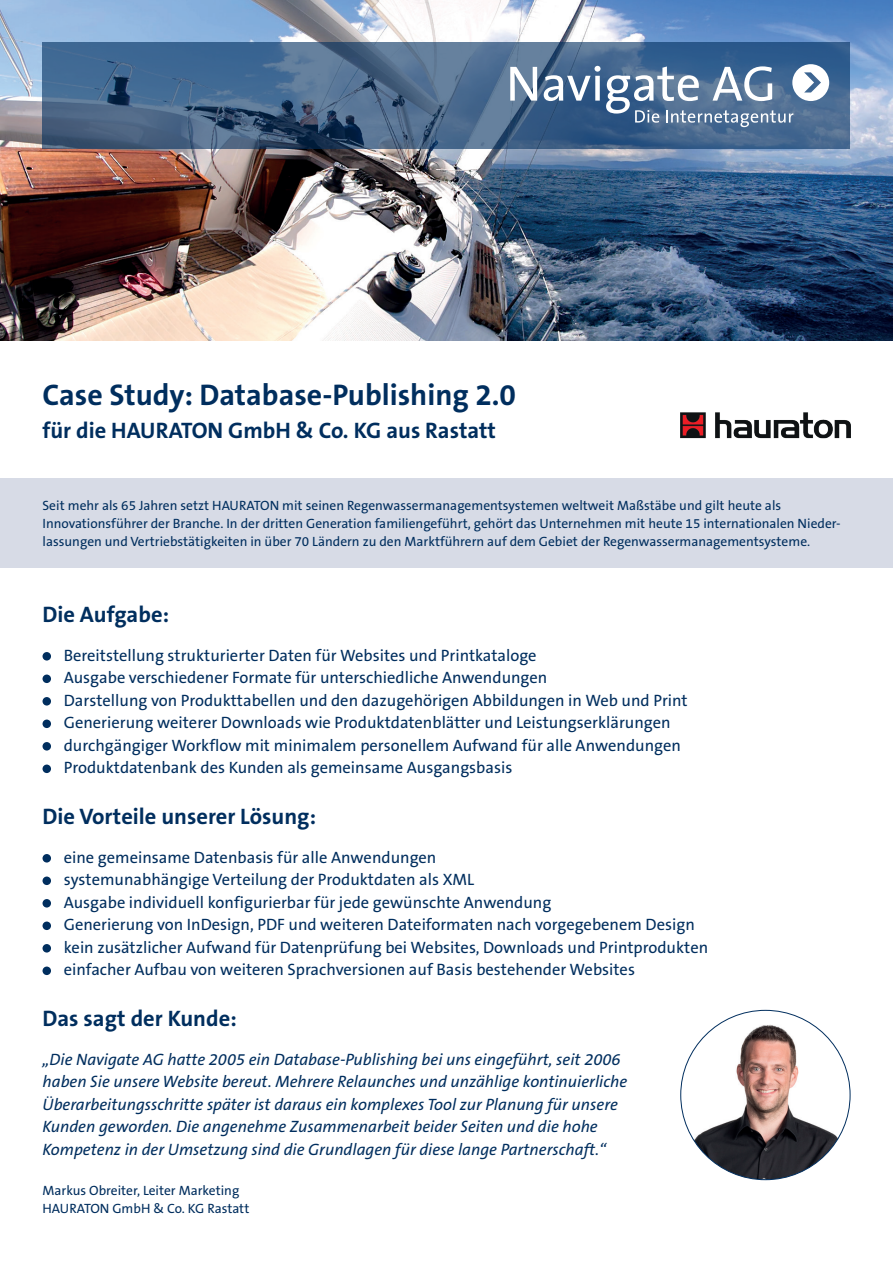
<style>
.page{position:relative;width:893px;height:1263px;background:#fff}
.page>*{position:absolute;margin:0;border:0;box-sizing:border-box;transform-origin:0 0}
.t1{font:700 30px "The Sans B7";color:#002e5e}
.t2{font:700 22.5px "The Sans B7";color:#002e5e}
.Aufzählung{font:16.5px "The Sans B5 Plain";color:#002e5e}
.Zitat{font:italic 16.5px/22.5px "The Sans B5 Plain";color:#002e5e}
.Fließtext{font:13.5px/18px "The Sans B5 Plain";color:#002e5e}
</style>
<div class="page">
<div style="left:0;top:478px;width:893px;height:90px;background:#d7dbe6"></div>
<div style="left:43px;top:652px;width:8px;height:8px;background:#002e5e;border-radius:50%"></div>
<div style="left:43px;top:674px;width:8px;height:9px;background:#002e5e;border-radius:50%"></div>
<div style="left:43px;top:697px;width:8px;height:8px;background:#002e5e;border-radius:50%"></div>
<div style="left:43px;top:719px;width:8px;height:9px;background:#002e5e;border-radius:50%"></div>
<div style="left:43px;top:742px;width:8px;height:8px;background:#002e5e;border-radius:50%"></div>
<div style="left:43px;top:764px;width:8px;height:9px;background:#002e5e;border-radius:50%"></div>
<div style="left:43px;top:854px;width:8px;height:8px;background:#002e5e;border-radius:50%"></div>
<div style="left:43px;top:876px;width:8px;height:9px;background:#002e5e;border-radius:50%"></div>
<div style="left:43px;top:899px;width:8px;height:8px;background:#002e5e;border-radius:50%"></div>
<div style="left:43px;top:921px;width:8px;height:9px;background:#002e5e;border-radius:50%"></div>
<div style="left:43px;top:944px;width:8px;height:8px;background:#002e5e;border-radius:50%"></div>
<div style="left:43px;top:966px;width:8px;height:9px;background:#002e5e;border-radius:50%"></div>
<img style="left:0;top:0;width:893px;height:340px">
<svg style="left:43px;top:43px;width:807px;height:106px;background:#446589"></svg>
<svg style="left:510px;top:67px;width:27px;height:34px"></svg>
<svg style="left:544px;top:66px;width:56px;height:35px"></svg>
<svg style="left:606px;top:64px;width:223px;height:63px"></svg>
<img style="left:680px;top:412px;width:170px;height:27px">
<img style="left:681px;top:1010px;width:169px;height:170px;border-radius:85px">
<h1 class="t1" style="left:43px;top:379px;width:475px">Case Study: Database-Publishing 2.0</h1>
<h2 class="t2" style="left:43px;top:418px;width:455px">für die HAURATON GmbH &amp; Co. KG aus Rastatt</h2>
<p class="Fließtext" style="left:43px;top:496px;width:800px">Seit mehr als 65 Jahren setzt HAURATON mit seinen Regenwassermanagementsystemen weltweit Maßstäbe und gilt heute als<br>Innovationsführer der Branche. In der dritten Generation familiengeführt, gehört das Unternehmen mit heute 15 internationalen Nieder&shy;lassungen und Vertriebstätigkeiten in über 70 Ländern zu den Marktführern auf dem Gebiet der Regenwassermanagementsysteme.</p>
<h2 class="t2" style="left:43px;top:603px;width:128px">Die Aufgabe:</h2>
<p class="Aufzählung" style="left:64px;top:646px;width:474px">Bereitstellung strukturierter Daten für Websites und Printkataloge</p>
<p class="Aufzählung" style="left:64px;top:669px;width:485px">Ausgabe verschiedener Formate für unterschiedliche Anwendungen</p>
<p class="Aufzählung" style="left:64px;top:691px;width:625px">Darstellung von Produkttabellen und den dazugehörigen Abbildungen in Web und Print</p>
<p class="Aufzählung" style="left:64px;top:714px;width:608px">Generierung weiterer Downloads wie Produktdatenblätter und Leistungserklärungen</p>
<p class="Aufzählung" style="left:64px;top:736px;width:619px">durchgängiger Workflow mit minimalem personellem Aufwand für alle Anwendungen</p>
<p class="Aufzählung" style="left:64px;top:759px;width:450px">Produktdatenbank des Kunden als gemeinsame Ausgangsbasis</p>
<h2 class="t2" style="left:43px;top:805px;width:275px">Die Vorteile unserer Lösung:</h2>
<p class="Aufzählung" style="left:64px;top:848px;width:374px">eine gemeinsame Datenbasis für alle Anwendungen</p>
<p class="Aufzählung" style="left:64px;top:871px;width:412px">systemunabhängige Verteilung der Produktdaten als XML</p>
<p class="Aufzählung" style="left:64px;top:893px;width:489px">Ausgabe individuell konfigurierbar für jede gewünschte Anwendung</p>
<p class="Aufzählung" style="left:64px;top:916px;width:633px">Generierung von InDesign, PDF und weiteren Dateiformaten nach vorgegebenem Design</p>
<p class="Aufzählung" style="left:64px;top:938px;width:646px">kein zusätzlicher Aufwand für Datenprüfung bei Websites, Downloads und Printprodukten</p>
<p class="Aufzählung" style="left:64px;top:961px;width:573px">einfacher Aufbau von weiteren Sprachversionen auf Basis bestehender Websites</p>
<h2 class="t2" style="left:43px;top:1007px;width:196px">Das sagt der Kunde:</h2>
<p class="Zitat" style="left:43px;top:1048px;width:586px">„Die Navigate AG hatte 2005 ein Database-Publishing bei uns eingeführt, seit 2006 haben Sie unsere Website bereut. Mehrere Relaunches und unzählige kontinuierliche Überarbeitungsschritte später ist daraus ein komplexes Tool zur Planung für unsere Kunden geworden. Die angenehme Zusammenarbeit beider Seiten und die hohe Kompetenz in der Umsetzung sind die Grundlagen für diese lange Partnerschaft.“</p>
<p class="Fließtext" style="left:43px;top:1182px;width:198px">Markus Obreiter, Leiter Marketing</p>
<p class="Fließtext" style="left:43px;top:1200px;width:208px">HAURATON GmbH &amp; Co. KG Rastatt</p>
</div>
